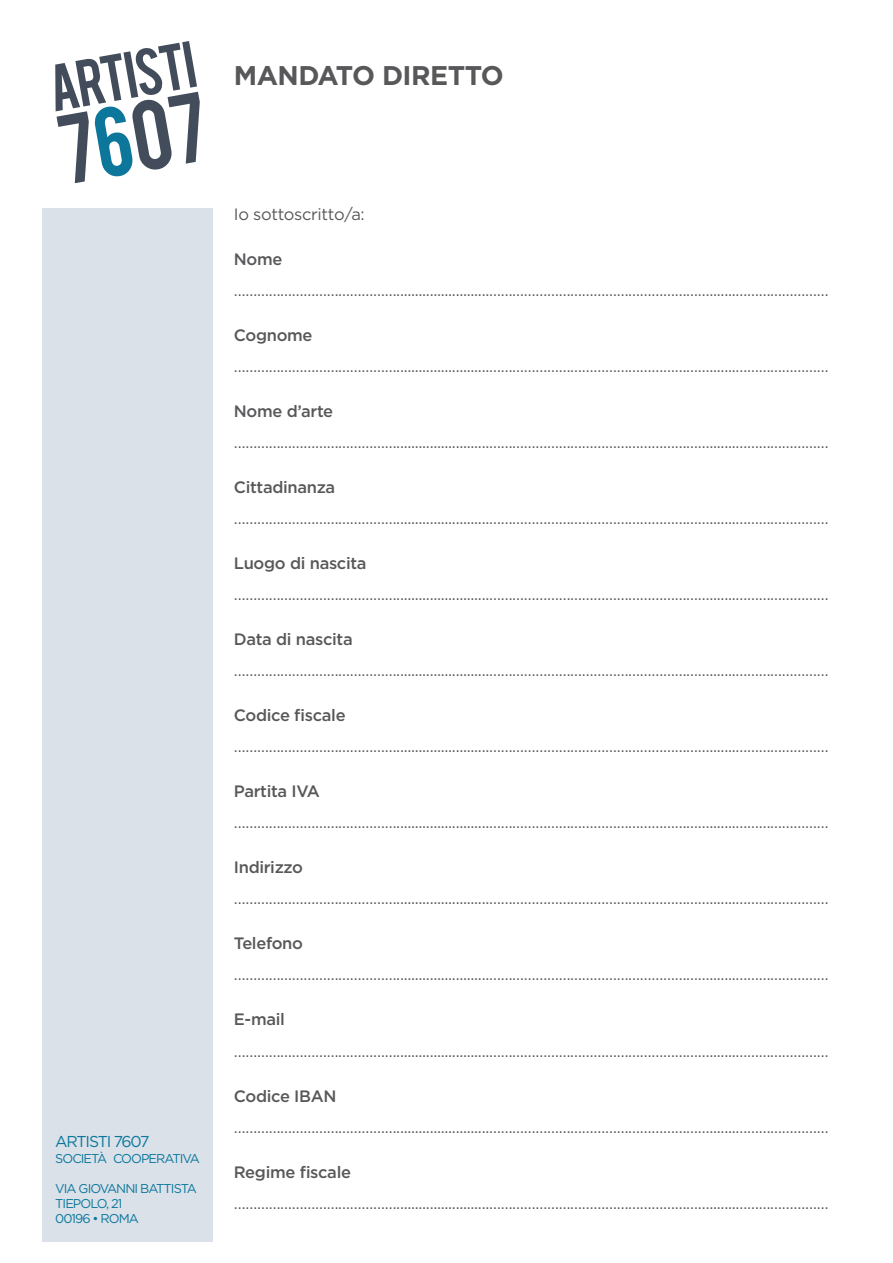
<style>
.page{position:relative;width:893px;height:1263px;background:#fff}
.page>*{position:absolute;margin:0;border:0;box-sizing:border-box;transform-origin:0 0}
.t1{font:700 27px "Gotham";letter-spacing:-.02em;color:#58585a}
.t2{font:16.5px "Gotham";letter-spacing:-.02em;color:#58585a}
.t3{font:500 16.5px "Gotham";letter-spacing:-.02em;color:#58585a}
.t4{font:15.75px "Gotham";letter-spacing:-.075em;color:#0c779b}
.t5{font:12.75px/15px "Gotham";letter-spacing:-.075em;color:#0c779b}
</style>
<div class="page">
<div style="left:43px;top:208px;width:170px;height:1034px;background:#dae1e9"></div>
<svg style="left:55px;top:41px;width:145px;height:142px"></svg>
<h1 class="t1" style="left:234px;top:58px;width:271px">MANDATO DIRETTO</h1>
<p class="t4" style="left:55px;top:1132px;width:96px">ARTISTI 7607</p>
<p class="t5" style="left:55px;top:1150px;width:109px">SOCI ETÀ COOPERATI</p>
<p class="t5" style="left:182px;top:1150px;width:18px">VA</p>
<p class="t5" style="left:55px;top:1180px;width:8px">VIA</p>
<p class="t5" style="left:55px;top:1180px;width:101px;text-indent:23px">GIOVANNI BATTISTA<br>TI EPOLO, 21<br>00196 • ROMA</p>
<p class="t2" style="left:234px;top:204px;width:132px">IO SOTTOSCRITTO/A:</p>
<p class="t3" style="left:234px;top:249px;width:50px">Nome</p>
<p class="t2" style="left:234px;top:280px;width:596px">…………………………………….........................………………………………………………….......……………………</p>
<p class="t3" style="left:234px;top:325px;width:80px">Cognome</p>
<p class="t2" style="left:234px;top:356px;width:596px">…………………………………….........................………………………………………………….......……………………</p>
<p class="t3" style="left:234px;top:401px;width:101px">Nome d’arte</p>
<p class="t2" style="left:234px;top:432px;width:596px">…………………………………….........................………………………………………………….......……………………</p>
<p class="t3" style="left:234px;top:477px;width:103px">Cittadinanza</p>
<p class="t2" style="left:234px;top:508px;width:596px">…………………………………….........................………………………………………………….......……………………</p>
<p class="t3" style="left:234px;top:553px;width:134px">Luogo di nascita</p>
<p class="t2" style="left:234px;top:584px;width:596px">…………………………………….........................………………………………………………….......……………………</p>
<p class="t3" style="left:234px;top:629px;width:120px">Data di nascita</p>
<p class="t2" style="left:234px;top:660px;width:596px">…………………………………….........................………………………………………………….......……………………</p>
<p class="t3" style="left:234px;top:705px;width:113px">Codice fiscale</p>
<p class="t2" style="left:234px;top:736px;width:596px">…………………………………….........................………………………………………………….......……………………</p>
<p class="t3" style="left:234px;top:781px;width:87px">Partita IVA</p>
<p class="t2" style="left:234px;top:812px;width:596px">…………………………………….........................………………………………………………….......……………………</p>
<p class="t3" style="left:234px;top:857px;width:71px">Indirizzo</p>
<p class="t2" style="left:234px;top:888px;width:596px">…………………………………….........................………………………………………………….......……………………</p>
<p class="t3" style="left:234px;top:933px;width:71px">Telefono</p>
<p class="t2" style="left:234px;top:964px;width:596px">…………………………………….........................………………………………………………….......……………………</p>
<p class="t3" style="left:234px;top:1009px;width:52px">E-mail</p>
<p class="t2" style="left:234px;top:1040px;width:596px">…………………………………….........................………………………………………………….......……………………</p>
<p class="t3" style="left:234px;top:1085px;width:104px">Codice IBAN</p>
<p class="t2" style="left:234px;top:1116px;width:596px">…………………………………….........................………………………………………………….......……………………</p>
<p class="t3" style="left:234px;top:1161px;width:119px">Regime fiscale</p>
<p class="t2" style="left:234px;top:1192px;width:596px">…………………………………….........................………………………………………………….......……………………</p>
</div>
